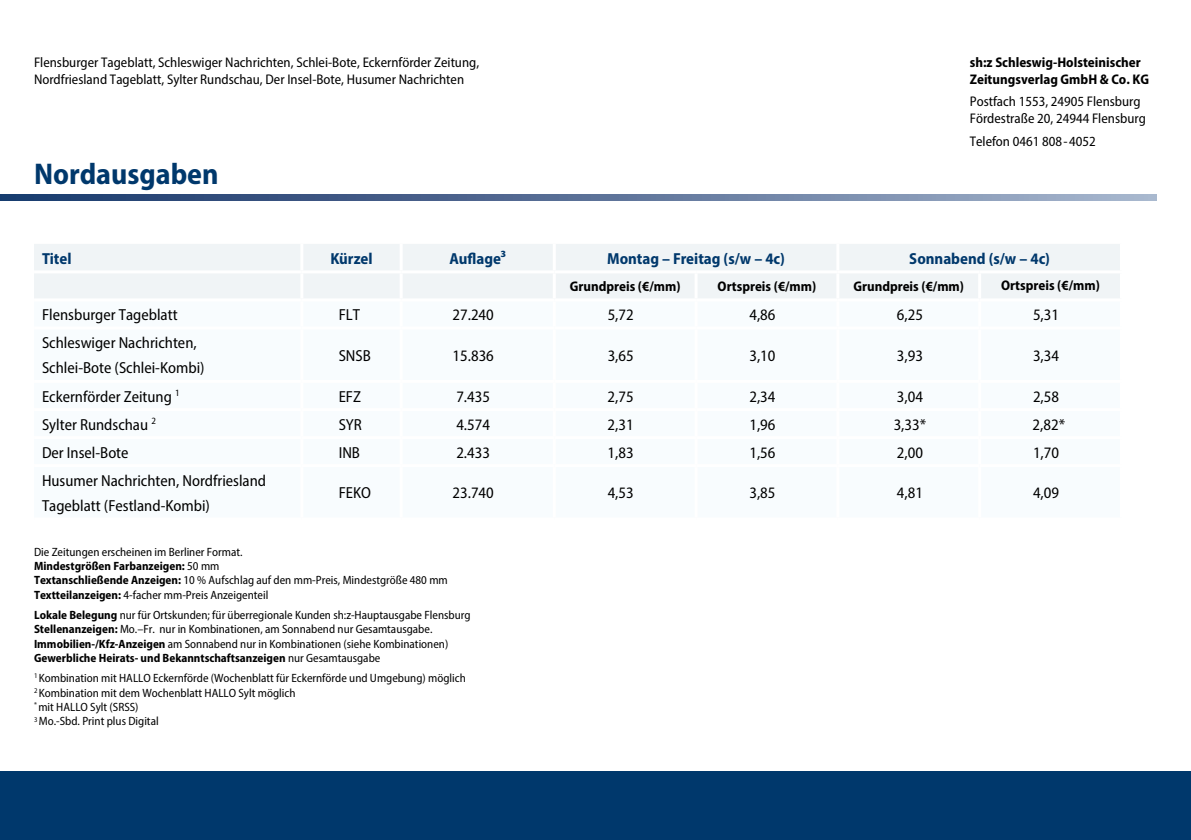
<style>
.page{position:relative;width:1191px;height:840px;background:#fff}
.page>*{position:absolute;margin:0;border:0;box-sizing:border-box;transform-origin:0 0}
.t1{font:700 semi-condensed 30px "Myriad Pro";color:#00386c}
.t2{font:semi-condensed 16px/25.4px "Myriad Pro";color:#000}
.t3{font:700 semi-condensed 16px "Myriad Pro";color:#00386c}
.t4{font:semi-condensed 14px/16.8px "Myriad Pro";color:#000}
.t5{font:700 semi-condensed 14px/16.8px "Myriad Pro";color:#000}
.t6{font:semi-condensed 12px/14.4px "Myriad Pro";color:#000}
.s1{font-weight:700}
</style>
<div class="page">
<div style="left:0;top:771px;width:1191px;height:68px;background:#00386c"></div>
<svg style="left:0;top:195px;width:1157px;height:5px;background:#5c7399"></svg>
<div style="left:34px;top:244px;width:1086px;height:54px;background:#f0f4f6"></div>
<hr style="left:300px;top:244px;width:3px;height:26px;background:#fff">
<hr style="left:400px;top:244px;width:3px;height:26px;background:#fff">
<hr style="left:553px;top:244px;width:3px;height:26px;background:#fff">
<hr style="left:836px;top:244px;width:3px;height:26px;background:#fff">
<hr style="left:34px;top:270px;width:268px;height:3px;background:#fff">
<hr style="left:302px;top:270px;width:99px;height:3px;background:#fff">
<hr style="left:300px;top:273px;width:3px;height:25px;background:#fff">
<hr style="left:401px;top:270px;width:153px;height:3px;background:#fff">
<hr style="left:400px;top:273px;width:3px;height:25px;background:#fff">
<hr style="left:554px;top:270px;width:142px;height:3px;background:#fff">
<hr style="left:553px;top:273px;width:3px;height:25px;background:#fff">
<hr style="left:696px;top:270px;width:142px;height:3px;background:#fff">
<hr style="left:694px;top:273px;width:3px;height:25px;background:#fff">
<hr style="left:838px;top:270px;width:141px;height:3px;background:#fff">
<hr style="left:836px;top:273px;width:3px;height:25px;background:#fff">
<hr style="left:979px;top:270px;width:144px;height:3px;background:#fff">
<hr style="left:978px;top:273px;width:3px;height:25px;background:#fff">
<p class="t4" style="left:34px;top:54px;width:447px">Flensburger Tageblatt, Schleswiger Nachrichten, Schlei-Bote, Eckernförder Zeitung,<br>Nordfriesland Tageblatt, Sylter Rundschau, Der Insel-Bote, Husumer Nachrichten</p>
<p class="t5" style="left:969px;top:54px;width:181px">sh:z Schleswig-Holsteinischer<br>Zeitungsverlag GmbH &amp; Co. KG</p>
<p class="t4" style="left:969px;top:93px;width:177px">Postfach 1553, 24905 Flensburg<br>Fördestraße 20, 24944 Flensburg</p>
<p class="t4" style="left:969px;top:132px;width:127px">Telefon 0461 808-4052</p>
<h1 class="t1" style="left:34px;top:155px;width:186px">Nordausgaben</h1>
<h2 class="t3" style="left:42px;top:248px;width:31px">Titel</h2>
<h2 class="t3" style="left:330px;top:248px;width:44px">Kürzel</h2>
<h2 class="t3" style="left:449px;top:248px;width:58px">Auflage3</h2>
<h2 class="t3" style="left:607px;top:248px;width:179px">Montag – Freitag (s/w – 4c)</h2>
<h2 class="t3" style="left:909px;top:248px;width:142px">Sonnabend (s/w – 4c)</h2>
<p class="t5" style="left:570px;top:277px;width:112px">Grundpreis (€/mm)</p>
<p class="t5" style="left:717px;top:277px;width:100px">Ortspreis (€/mm)</p>
<p class="t5" style="left:853px;top:277px;width:112px">Grundpreis (€/mm)</p>
<p class="t5" style="left:1001px;top:276px;width:100px">Ortspreis (€/mm)</p>
<h2 class="t2" style="left:42px;top:301px;width:137px">Flensburger Tageblatt</h2>
<h2 class="t2" style="left:339px;top:301px;width:23px">FLT</h2>
<h2 class="t2" style="left:452px;top:301px;width:43px">27.240</h2>
<h2 class="t2" style="left:607px;top:301px;width:28px">5,72</h2>
<h2 class="t2" style="left:749px;top:301px;width:28px">4,86</h2>
<h2 class="t2" style="left:897px;top:301px;width:28px">6,25</h2>
<h2 class="t2" style="left:1033px;top:301px;width:28px">5,31</h2>
<h2 class="t2" style="left:42px;top:329px;width:164px">Schleswiger Nachrichten,<br>Schlei-Bote (Schlei-Kombi)</h2>
<h2 class="t2" style="left:339px;top:342px;width:34px">SNSB</h2>
<h2 class="t2" style="left:452px;top:342px;width:43px">15.836</h2>
<h2 class="t2" style="left:607px;top:342px;width:28px">3,65</h2>
<h2 class="t2" style="left:749px;top:342px;width:28px">3,10</h2>
<h2 class="t2" style="left:897px;top:342px;width:28px">3,93</h2>
<h2 class="t2" style="left:1033px;top:342px;width:28px">3,34</h2>
<h2 class="t2" style="left:42px;top:383px;width:139px">Eckernförder Zeitung <sup>1</sup></h2>
<h2 class="t2" style="left:339px;top:383px;width:24px">EFZ</h2>
<h2 class="t2" style="left:456px;top:383px;width:35px">7.435</h2>
<h2 class="t2" style="left:607px;top:383px;width:28px">2,75</h2>
<h2 class="t2" style="left:749px;top:383px;width:28px">2,34</h2>
<h2 class="t2" style="left:897px;top:383px;width:28px">3,04</h2>
<h2 class="t2" style="left:1033px;top:383px;width:28px">2,58</h2>
<h2 class="t2" style="left:42px;top:411px;width:115px">Sylter Rundschau <sup>2</sup></h2>
<h2 class="t2" style="left:339px;top:411px;width:25px">SYR</h2>
<h2 class="t2" style="left:456px;top:411px;width:35px">4.574</h2>
<h2 class="t2" style="left:607px;top:411px;width:28px">2,31</h2>
<h2 class="t2" style="left:749px;top:411px;width:28px">1,96</h2>
<h2 class="t2" style="left:893px;top:411px;width:34px">3,33*</h2>
<h2 class="t2" style="left:1032px;top:411px;width:34px">2,82*</h2>
<h2 class="t2" style="left:42px;top:439px;width:88px">Der Insel-Bote</h2>
<h2 class="t2" style="left:339px;top:439px;width:23px">INB</h2>
<h2 class="t2" style="left:456px;top:439px;width:35px">2.433</h2>
<h2 class="t2" style="left:607px;top:439px;width:28px">1,83</h2>
<h2 class="t2" style="left:749px;top:439px;width:28px">1,56</h2>
<h2 class="t2" style="left:897px;top:439px;width:28px">2,00</h2>
<h2 class="t2" style="left:1033px;top:439px;width:28px">1,70</h2>
<h2 class="t2" style="left:42px;top:467px;width:226px">Husumer Nachrichten, Nordfriesland<br>Tageblatt (Festland-Kombi)</h2>
<h2 class="t2" style="left:339px;top:479px;width:34px">FEKO</h2>
<h2 class="t2" style="left:452px;top:479px;width:43px">23.740</h2>
<h2 class="t2" style="left:607px;top:479px;width:28px">4,53</h2>
<h2 class="t2" style="left:749px;top:479px;width:28px">3,85</h2>
<h2 class="t2" style="left:897px;top:479px;width:28px">4,81</h2>
<h2 class="t2" style="left:1033px;top:479px;width:28px">4,09</h2>
<p class="t6" style="left:34px;top:544px;width:415px">Die Zeitungen erscheinen im Berliner Format.<br><span class="s1">Mindestgrößen Farbanzeigen:</span> 50 mm<br><span class="s1">Textanschließende Anzeigen:</span> 10 % Aufschlag auf den mm-Preis, Mindestgröße 480 mm <span class="s1">Textteilanzeigen:</span> 4-facher mm-Preis Anzeigenteil</p>
<p class="t6" style="left:34px;top:607px;width:438px"><span class="s1">Lokale Belegung</span> nur für Ortskunden; für überregionale Kunden sh:z-Hauptausgabe Flensburg <span class="s1">Stellenanzeigen:</span> Mo.–Fr. nur in Kombinationen, am Sonnabend nur Gesamtausgabe.<br><span class="s1">Immobilien-/Kfz-Anzeigen</span> am Sonnabend nur in Kombinationen (siehe Kombinationen)<br><span class="s1">Gewerbliche Heirats- und Bekanntschaftsanzeigen</span> nur Gesamtausgabe</p>
<p class="t6" style="left:34px;top:670px;width:433px"><sup>1</sup> Kombination mit HALLO Eckernförde (Wochenblatt für Eckernförde und Umgebung) möglich <sup>2</sup> Kombination mit dem Wochenblatt HALLO Sylt möglich<br><sup>*</sup> mit HALLO Sylt (SRSS)<br><sup>3</sup> Mo.-Sbd. Print plus Digital</p>
</div>
